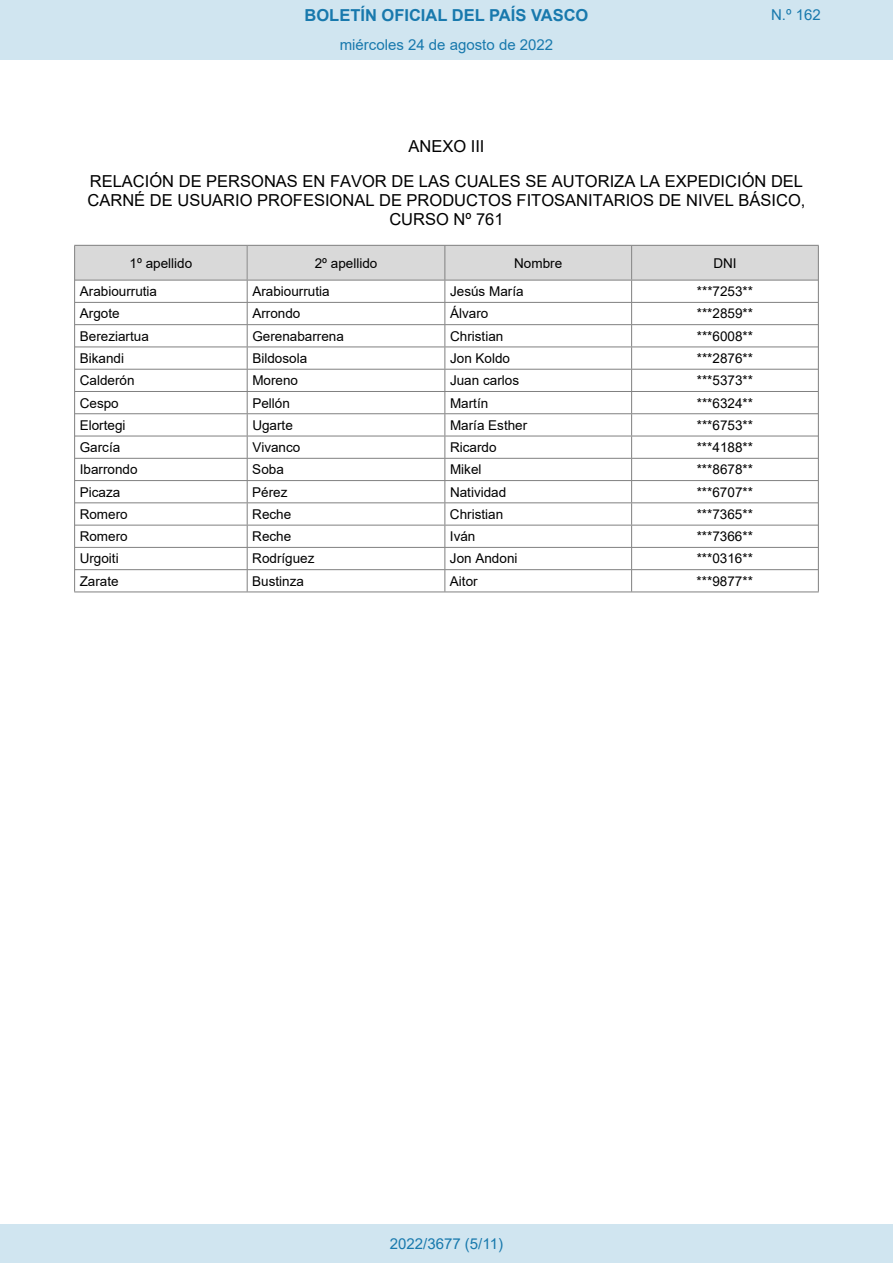
<style>
.page{position:relative;width:893px;height:1263px;background:#fff}
.page>*{position:absolute;margin:0;border:0;box-sizing:border-box;transform-origin:0 0}
.t1{font:16.5px/35.4px "Arial";color:#000;text-align:center}
.t2{font:700 16.5px "Arial";color:#1879ad}
.Paginacion_Centro{font:15px "Arial";color:#1879ad}
.t3{font:13.5px "Arial";color:#000}
</style>
<div class="page">
<div style="left:75px;top:246px;width:172px;height:34px;background:#d9d9d9"></div>
<div style="left:248px;top:246px;width:196px;height:34px;background:#d9d9d9"></div>
<div style="left:445px;top:246px;width:186px;height:34px;background:#d9d9d9"></div>
<div style="left:632px;top:246px;width:186px;height:34px;background:#d9d9d9"></div>
<hr style="left:74px;top:246px;width:1px;height:345px;background:#808080">
<hr style="left:247px;top:246px;width:1px;height:34px;background:#808080">
<svg style="left:247px;top:281px;width:1px;height:310px"></svg>
<hr style="left:444px;top:246px;width:1px;height:34px;background:#808080">
<svg style="left:444px;top:281px;width:1px;height:310px"></svg>
<hr style="left:631px;top:246px;width:1px;height:34px;background:#808080">
<svg style="left:631px;top:281px;width:1px;height:310px"></svg>
<hr style="left:818px;top:246px;width:1px;height:345px;background:#808080">
<hr style="left:74px;top:245px;width:745px;height:1px;background:#808080">
<hr style="left:75px;top:280px;width:743px;height:1px;background:#808080">
<hr style="left:75px;top:302px;width:743px;height:1px;background:#808080">
<hr style="left:75px;top:324px;width:743px;height:1px;background:#808080">
<hr style="left:75px;top:347px;width:743px;height:1px;background:#808080">
<hr style="left:75px;top:369px;width:743px;height:1px;background:#808080">
<hr style="left:75px;top:391px;width:743px;height:1px;background:#808080">
<hr style="left:75px;top:413px;width:743px;height:1px;background:#808080">
<hr style="left:75px;top:436px;width:743px;height:1px;background:#808080">
<hr style="left:75px;top:458px;width:743px;height:1px;background:#808080">
<hr style="left:75px;top:480px;width:743px;height:1px;background:#808080">
<hr style="left:75px;top:502px;width:743px;height:1px;background:#808080">
<hr style="left:75px;top:525px;width:743px;height:1px;background:#808080">
<hr style="left:75px;top:547px;width:743px;height:1px;background:#808080">
<hr style="left:75px;top:569px;width:743px;height:1px;background:#808080">
<hr style="left:74px;top:591px;width:745px;height:1px;background:#808080">
<div style="left:0;top:0;width:893px;height:60px;background:#d0e5f0"></div>
<div style="left:0;top:1225px;width:893px;height:38px;background:#d0e5f0"></div>
<p class="t2" style="left:305px;top:3px;width:285px">BOLETÍN OFICIAL DEL PAÍS VASCO</p>
<p class="Paginacion_Centro" style="left:771px;top:5px;width:51px">N.º 162</p>
<p class="Paginacion_Centro" style="left:340px;top:35px;width:215px">miércoles 24 de agosto de 2022</p>
<p class="t1" style="left:90px;top:128px;width:715px">ANEXO III<br>RELACIÓN DE PERSONAS EN FAVOR DE LAS CUALES SE AUTORIZA LA EXPEDICIÓN DEL</p>
<p class="t1" style="left:88px;top:191px;width:719px;line-height:18.9px">CARNÉ DE USUARIO PROFESIONAL DE PRODUCTOS FITOSANITARIOS DE NIVEL BÁSICO,<br>CURSO Nº 761</p>
<p class="t3" style="left:130px;top:254px;width:64px">1º apellido</p>
<p class="t3" style="left:315px;top:254px;width:64px">2º apellido</p>
<p class="t3" style="left:514px;top:254px;width:49px">Nombre</p>
<p class="t3" style="left:713px;top:254px;width:25px">DNI</p>
<p class="t3" style="left:80px;top:282px;width:79px">Arabiourrutia</p>
<p class="t3" style="left:252px;top:282px;width:79px">Arabiourrutia</p>
<p class="t3" style="left:450px;top:282px;width:75px">Jesús María</p>
<p class="t3" style="left:697px;top:282px;width:58px">***7253**</p>
<p class="t3" style="left:80px;top:304px;width:41px">Argote</p>
<p class="t3" style="left:252px;top:304px;width:50px">Arrondo</p>
<p class="t3" style="left:450px;top:304px;width:40px">Álvaro</p>
<p class="t3" style="left:697px;top:304px;width:58px">***2859**</p>
<p class="t3" style="left:80px;top:327px;width:71px">Bereziartua</p>
<p class="t3" style="left:252px;top:327px;width:93px">Gerenabarrena</p>
<p class="t3" style="left:450px;top:327px;width:55px">Christian</p>
<p class="t3" style="left:697px;top:327px;width:58px">***6008**</p>
<p class="t3" style="left:80px;top:349px;width:46px">Bikandi</p>
<p class="t3" style="left:252px;top:349px;width:56px">Bildosola</p>
<p class="t3" style="left:450px;top:349px;width:62px">Jon Koldo</p>
<p class="t3" style="left:697px;top:349px;width:58px">***2876**</p>
<p class="t3" style="left:80px;top:371px;width:56px">Calderón</p>
<p class="t3" style="left:252px;top:371px;width:47px">Moreno</p>
<p class="t3" style="left:450px;top:371px;width:71px">Juan carlos</p>
<p class="t3" style="left:697px;top:371px;width:58px">***5373**</p>
<p class="t3" style="left:80px;top:393px;width:41px">Cespo</p>
<p class="t3" style="left:252px;top:393px;width:39px">Pellón</p>
<p class="t3" style="left:450px;top:393px;width:40px">Martín</p>
<p class="t3" style="left:697px;top:393px;width:58px">***6324**</p>
<p class="t3" style="left:80px;top:416px;width:47px">Elortegi</p>
<p class="t3" style="left:252px;top:416px;width:42px">Ugarte</p>
<p class="t3" style="left:450px;top:416px;width:79px">María Esther</p>
<p class="t3" style="left:697px;top:416px;width:58px">***6753**</p>
<p class="t3" style="left:80px;top:438px;width:42px">García</p>
<p class="t3" style="left:252px;top:438px;width:50px">Vivanco</p>
<p class="t3" style="left:450px;top:438px;width:48px">Ricardo</p>
<p class="t3" style="left:697px;top:438px;width:58px">***4188**</p>
<p class="t3" style="left:80px;top:460px;width:59px">Ibarrondo</p>
<p class="t3" style="left:252px;top:460px;width:33px">Soba</p>
<p class="t3" style="left:450px;top:460px;width:33px">Mikel</p>
<p class="t3" style="left:697px;top:460px;width:58px">***8678**</p>
<p class="t3" style="left:80px;top:483px;width:42px">Picaza</p>
<p class="t3" style="left:252px;top:483px;width:37px">Pérez</p>
<p class="t3" style="left:450px;top:483px;width:58px">Natividad</p>
<p class="t3" style="left:697px;top:483px;width:58px">***6707**</p>
<p class="t3" style="left:80px;top:505px;width:49px">Romero</p>
<p class="t3" style="left:252px;top:505px;width:41px">Reche</p>
<p class="t3" style="left:450px;top:505px;width:55px">Christian</p>
<p class="t3" style="left:697px;top:505px;width:58px">***7365**</p>
<p class="t3" style="left:80px;top:527px;width:49px">Romero</p>
<p class="t3" style="left:252px;top:527px;width:41px">Reche</p>
<p class="t3" style="left:450px;top:527px;width:27px">Iván</p>
<p class="t3" style="left:697px;top:527px;width:58px">***7366**</p>
<p class="t3" style="left:80px;top:549px;width:40px">Urgoiti</p>
<p class="t3" style="left:252px;top:549px;width:64px">Rodríguez</p>
<p class="t3" style="left:450px;top:549px;width:69px">Jon Andoni</p>
<p class="t3" style="left:697px;top:549px;width:58px">***0316**</p>
<p class="t3" style="left:80px;top:572px;width:41px">Zarate</p>
<p class="t3" style="left:252px;top:572px;width:53px">Bustinza</p>
<p class="t3" style="left:450px;top:572px;width:29px">Aitor</p>
<p class="t3" style="left:697px;top:572px;width:58px">***9877**</p>
<p class="Paginacion_Centro" style="left:390px;top:1234px;width:115px">2022/3677 (5/11)</p>
</div>
